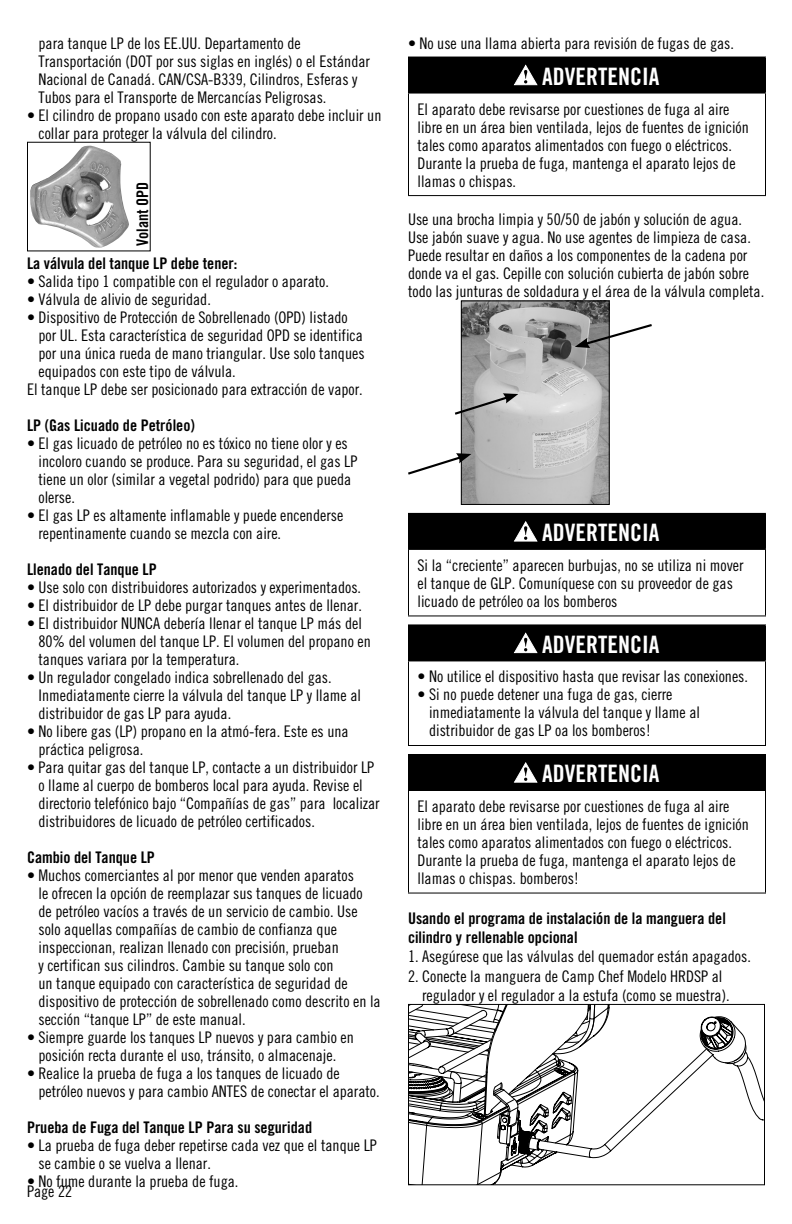
<style>
.page{position:relative;width:792px;height:1224px;background:#fff}
.page>*{position:absolute;margin:0;border:0;box-sizing:border-box;transform-origin:0 0}
.t1{font:24px "Trade Gothic Bold Cond Twenty";color:#fff}
.Main_Style{font:16px/18px "Trade Gothic Cond Eighteen";color:#000}
.Main_Style-2{font:16px/19.2px "Trade Gothic Bold Cond Twenty";color:#000}
</style>
<div class="page">
<img style="left:30px;top:146px;width:99px;height:102px">
<div style="left:408px;top:57px;width:358px;height:36px;background:#000"></div>
<hr style="left:408px;top:94px;width:1px;height:101px;background:#000">
<hr style="left:765px;top:94px;width:1px;height:101px;background:#000">
<hr style="left:408px;top:195px;width:358px;height:1px;background:#000">
<hr style="left:408px;top:93px;width:358px;height:1px;background:#000">
<svg style="left:514px;top:65px;width:23px;height:20px"></svg>
<img style="left:463px;top:302px;width:145px;height:201px">
<div style="left:461px;top:300px;width:149px;height:205px;border:1px solid #000"></div>
<svg style="left:575px;top:322px;width:77px;height:26px"></svg>
<svg style="left:408px;top:453px;width:63px;height:23px"></svg>
<svg style="left:454px;top:393px;width:64px;height:23px"></svg>
<div style="left:408px;top:513px;width:358px;height:36px;background:#000"></div>
<hr style="left:408px;top:550px;width:1px;height:65px;background:#000">
<hr style="left:765px;top:550px;width:1px;height:65px;background:#000">
<hr style="left:408px;top:615px;width:358px;height:1px;background:#000">
<hr style="left:408px;top:549px;width:358px;height:1px;background:#000">
<svg style="left:514px;top:521px;width:23px;height:20px"></svg>
<div style="left:408px;top:625px;width:358px;height:36px;background:#000"></div>
<hr style="left:408px;top:661px;width:1px;height:84px;background:#000">
<hr style="left:765px;top:661px;width:1px;height:84px;background:#000">
<hr style="left:408px;top:745px;width:358px;height:1px;background:#000">
<hr style="left:408px;top:624px;width:358px;height:1px;background:#000">
<svg style="left:514px;top:633px;width:23px;height:20px"></svg>
<div style="left:408px;top:754px;width:358px;height:36px;background:#000"></div>
<hr style="left:408px;top:791px;width:1px;height:102px;background:#000">
<hr style="left:765px;top:791px;width:1px;height:102px;background:#000">
<hr style="left:408px;top:893px;width:358px;height:1px;background:#000">
<hr style="left:408px;top:790px;width:358px;height:1px;background:#000">
<svg style="left:514px;top:763px;width:23px;height:19px"></svg>
<svg style="left:621px;top:1016px;width:128px;height:126px"></svg>
<svg style="left:410px;top:1006px;width:211px;height:177px"></svg>
<div style="left:408px;top:1004px;width:357px;height:181px;border:1px solid #000"></div>
<p class="Main_Style" style="left:39px;top:34px;width:333px">para tanque LP de los EE.UU. Departamento de Transportación (DOT por sus siglas en inglés) o el Estándar Nacional de Canadá. CAN/CSA-B339, Cilindros, Esferas y Tubos para el Transporte de Mercancías Peligrosas.</p>
<p class="Main_Style" style="left:39px;top:106px;width:344px;text-indent:-12px">• El cilindro de propano usado con este aparato debe incluir un collar para proteger la válvula del cilindro.</p>
<p class="Main_Style-2" style="left:133px;top:246px;width:65px;rotate:-90deg">Volant OPD</p>
<p class="Main_Style-2" style="left:27px;top:254px;width:212px">La válvula del tanque LP debe tener:</p>
<p class="Main_Style" style="left:27px;top:273px;width:304px">• Salida tipo 1 compatible con el regulador o aparato.</p>
<p class="Main_Style" style="left:27px;top:291px;width:185px">• Válvula de alivio de seguridad.</p>
<p class="Main_Style" style="left:39px;top:309px;width:328px;text-indent:-12px">• Dispositivo de Protección de Sobrellenado (OPD) listado por UL. Esta característica de seguridad OPD se identifica por una única rueda de mano triangular. Use solo tanques equipados con este tipo de válvula.</p>
<p class="Main_Style" style="left:27px;top:381px;width:337px">El tanque LP debe ser posicionado para extracción de vapor.</p>
<p class="Main_Style-2" style="left:27px;top:416px;width:169px">LP (Gas Licuado de Petróleo)</p>
<p class="Main_Style" style="left:39px;top:435px;width:320px;text-indent:-12px">• El gas licuado de petróleo no es tóxico no tiene olor y es incoloro cuando se produce. Para su seguridad, el gas LP tiene un olor (similar a vegetal podrido) para que pueda olerse.</p>
<p class="Main_Style" style="left:39px;top:507px;width:306px;text-indent:-12px">• El gas LP es altamente inflamable y puede encenderse repentinamente cuando se mezcla con aire.</p>
<p class="Main_Style-2" style="left:27px;top:560px;width:131px">Llenado del Tanque LP</p>
<p class="Main_Style" style="left:27px;top:579px;width:336px">• Use solo con distribuidores autorizados y experimentados.</p>
<p class="Main_Style" style="left:27px;top:597px;width:336px">• El distribuidor de LP debe purgar tanques antes de llenar.</p>
<p class="Main_Style" style="left:39px;top:615px;width:334px;text-indent:-12px">• El distribuidor NUNCA debería llenar el tanque LP más del<br>80% del volumen del tanque LP. El volumen del propano en tanques variara por la temperatura.</p>
<p class="Main_Style" style="left:39px;top:669px;width:324px;text-indent:-12px">• Un regulador congelado indica sobrellenado del gas.<br>Inmediatamente cierre la válvula del tanque LP y llame al distribuidor de gas LP para ayuda.</p>
<p class="Main_Style" style="left:39px;top:723px;width:312px;text-indent:-12px">• No libere gas (LP) propano en la atmó-fera. Este es una práctica peligrosa.</p>
<p class="Main_Style" style="left:39px;top:759px;width:343px;text-indent:-12px">• Para quitar gas del tanque LP, contacte a un distribuidor LP o llame al cuerpo de bomberos local para ayuda. Revise el directorio telefónico bajo “Compañías de gas” para localizar distribuidores de licuado de petróleo certificados.</p>
<p class="Main_Style-2" style="left:27px;top:848px;width:129px">Cambio del Tanque LP</p>
<p class="Main_Style" style="left:39px;top:867px;width:344px;text-indent:-12px">• Muchos comerciantes al por menor que venden aparatos<br>le ofrecen la opción de reemplazar sus tanques de licuado<br>de petróleo vacíos a través de un servicio de cambio. Use solo aquellas compañías de cambio de confianza que inspeccionan, realizan llenado con precisión, prueban<br>y certifican sus cilindros. Cambie su tanque solo con<br>un tanque equipado con característica de seguridad de dispositivo de protección de sobrellenado como descrito en la sección “tanque LP” de este manual.</p>
<p class="Main_Style" style="left:27px;top:1029px;width:328px;text-align:center">• Siempre guarde los tanques LP nuevos y para cambio en posición recta durante el uso, tránsito, o almacenaje.</p>
<p class="Main_Style" style="left:39px;top:1065px;width:343px;text-indent:-12px">• Realice la prueba de fuga a los tanques de licuado de petróleo nuevos y para cambio ANTES de conectar el aparato.</p>
<p class="Main_Style-2" style="left:27px;top:1118px;width:287px">Prueba de Fuga del Tanque LP Para su seguridad</p>
<p class="Main_Style" style="left:39px;top:1137px;width:340px;text-indent:-12px">• La prueba de fuga deber repetirse cada vez que el tanque LP se cambie o se vuelva a llenar.</p>
<p class="Main_Style" style="left:27px;top:1173px;width:213px">• No fume durante la prueba de fuga.</p>
<p class="Main_Style" style="left:27px;top:1182px;width:47px">Page 22</p>
<p class="Main_Style" style="left:408px;top:34px;width:328px">• No use una llama abierta para revisión de fugas de gas.</p>
<p class="t1" style="left:542px;top:62px;width:119px">ADVERTENCIA</p>
<p class="Main_Style" style="left:418px;top:100px;width:333px">El aparato debe revisarse por cuestiones de fuga al aire libre en un área bien ventilada, lejos de fuentes de ignición tales como aparatos alimentados con fuego o eléctricos.<br>Durante la prueba de fuga, mantenga el aparato lejos de llamas o chispas.</p>
<p class="Main_Style" style="left:408px;top:210px;width:344px">Use una brocha limpia y 50/50 de jabón y solución de agua.<br>Use jabón suave y agua. No use agentes de limpieza de casa.</p>
<p class="Main_Style" style="left:408px;top:246px;width:358px">Puede resultar en daños a los componentes de la cadena por donde va el gas. Cepille con solución cubierta de jabón sobre todo las junturas de soldadura y el área de la válvula completa.</p>
<p class="t1" style="left:542px;top:518px;width:119px">ADVERTENCIA</p>
<p class="Main_Style" style="left:418px;top:556px;width:328px">Si la “creciente” aparecen burbujas, no se utiliza ni mover el tanque de GLP. Comuníquese con su proveedor de gas licuado de petróleo oa los bomberos</p>
<p class="t1" style="left:542px;top:630px;width:119px">ADVERTENCIA</p>
<p class="Main_Style" style="left:418px;top:668px;width:332px">• No utilice el dispositivo hasta que revisar las conexiones.</p>
<p class="Main_Style" style="left:429px;top:686px;width:272px;text-indent:-12px">• Si no puede detener una fuga de gas, cierre inmediatamente la válvula del tanque y llame al distribuidor de gas LP oa los bomberos!</p>
<p class="t1" style="left:542px;top:759px;width:119px">ADVERTENCIA</p>
<p class="Main_Style" style="left:418px;top:797px;width:333px">El aparato debe revisarse por cuestiones de fuga al aire libre en un área bien ventilada, lejos de fuentes de ignición tales como aparatos alimentados con fuego o eléctricos.<br>Durante la prueba de fuga, mantenga el aparato lejos de llamas o chispas. bomberos!</p>
<p class="Main_Style-2" style="left:408px;top:909px;width:319px">Usando el programa de instalación de la manguera del cilindro y rellenable opcional</p>
<p class="Main_Style" style="left:408px;top:947px;width:344px">1. Asegúrese que las válvulas del quemador están apagados.</p>
<p class="Main_Style" style="left:422px;top:966px;width:309px;line-height:19.2px;text-indent:-14px">2. Conecte la manguera de Camp Chef Modelo HRDSP al regulador y el regulador a la estufa (como se muestra).</p>
</div>
